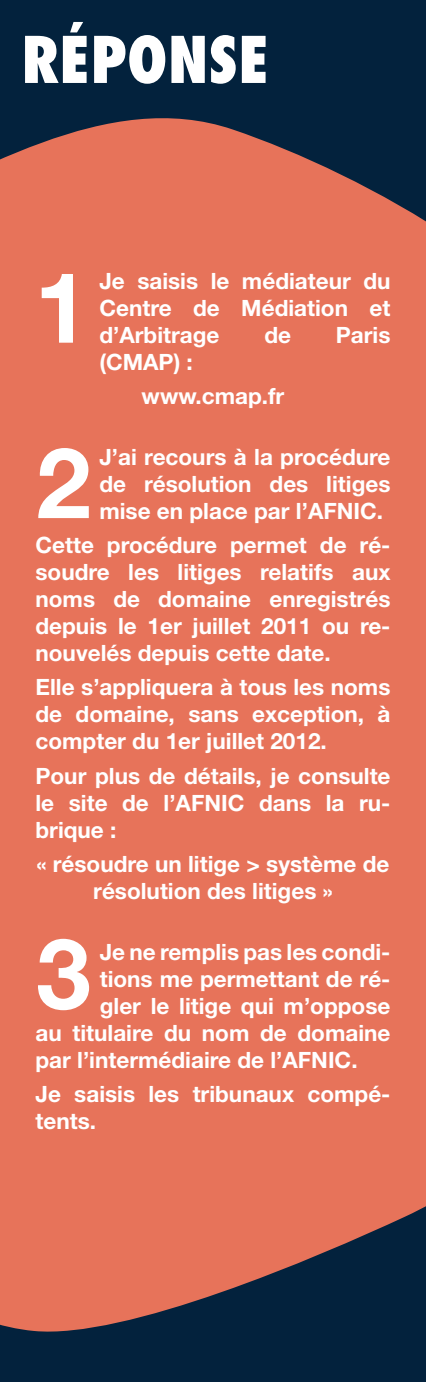
<style>
.page{position:relative;width:426px;height:1382px;background:#fff}
.page>*{position:absolute;margin:0;border:0;box-sizing:border-box;transform-origin:0 0}
.t1{font:700 98.25px "Helvetica Neue";color:#fff}
.t2{font:800 condensed 62.5px "Futura";color:#fff}
.t3{font:700 22.5px/27px "Helvetica Neue";color:#fff;text-align:justify}
</style>
<div class="page">
<div style="left:0;top:0;width:425px;height:1382px;background:#03223d"></div>
<div style="left:0;top:118px;width:425px;height:1214px;background:#e7735a"></div>
<p class="t2" style="left:21px;top:21px;width:249px">RÉPONSE</p>
<p class="t1" style="left:34px;top:247px;width:56px">1</p>
<p class="t3" style="left:99px;top:267px;width:292px">Je saisis le médiateur du Centre de Médiation et d’Arbitrage</p>
<p class="t3" style="left:264px;top:321px;width:28px">de</p>
<p class="t3" style="left:335px;top:321px;width:56px">Paris</p>
<p class="t3" style="left:99px;top:348px;width:95px">(CMAP) :</p>
<p class="t3" style="left:141px;top:382px;width:144px">www.cmap.fr</p>
<p class="t1" style="left:36px;top:422px;width:56px">2</p>
<p class="t3" style="left:99px;top:443px;width:292px">J’ai recours à la procédure de résolution des litiges mise en place par l’AFNIC.</p>
<p class="t3" style="left:35px;top:531px;width:356px">Cette procédure permet de ré&shy;soudre les litiges relatifs aux noms de domaine enregistrés depuis le 1er juillet 2011 ou re&shy;nouvelés depuis cette date.</p>
<p class="t3" style="left:35px;top:673px;width:356px">Elle s’appliquera à tous les noms de domaine, sans exception, à compter du 1er juillet 2012.</p>
<p class="t3" style="left:35px;top:761px;width:356px">Pour plus de détails, je consulte le site de l’AFNIC dans la ru&shy;brique :</p>
<p class="t3" style="left:37px;top:850px;width:354px;text-align:center">« résoudre un litige &gt; système de résolution des litiges »</p>
<p class="t1" style="left:36px;top:913px;width:56px">3</p>
<p class="t3" style="left:100px;top:938px;width:292px">Je ne remplis pas les condi-</p>
<p class="t3" style="left:100px;top:965px;width:292px">tions me permettant de ré-</p>
<p class="t3" style="left:100px;top:992px;width:292px">gler le litige qui m’oppose</p>
<p class="t3" style="left:35px;top:1019px;width:356px">au titulaire du nom de domaine</p>
<p class="t3" style="left:35px;top:1046px;width:323px">par l’intermédiaire de l’AFNIC.</p>
<p class="t3" style="left:35px;top:1080px;width:356px">Je saisis les tribunaux compé&shy;tents.</p>
</div>
